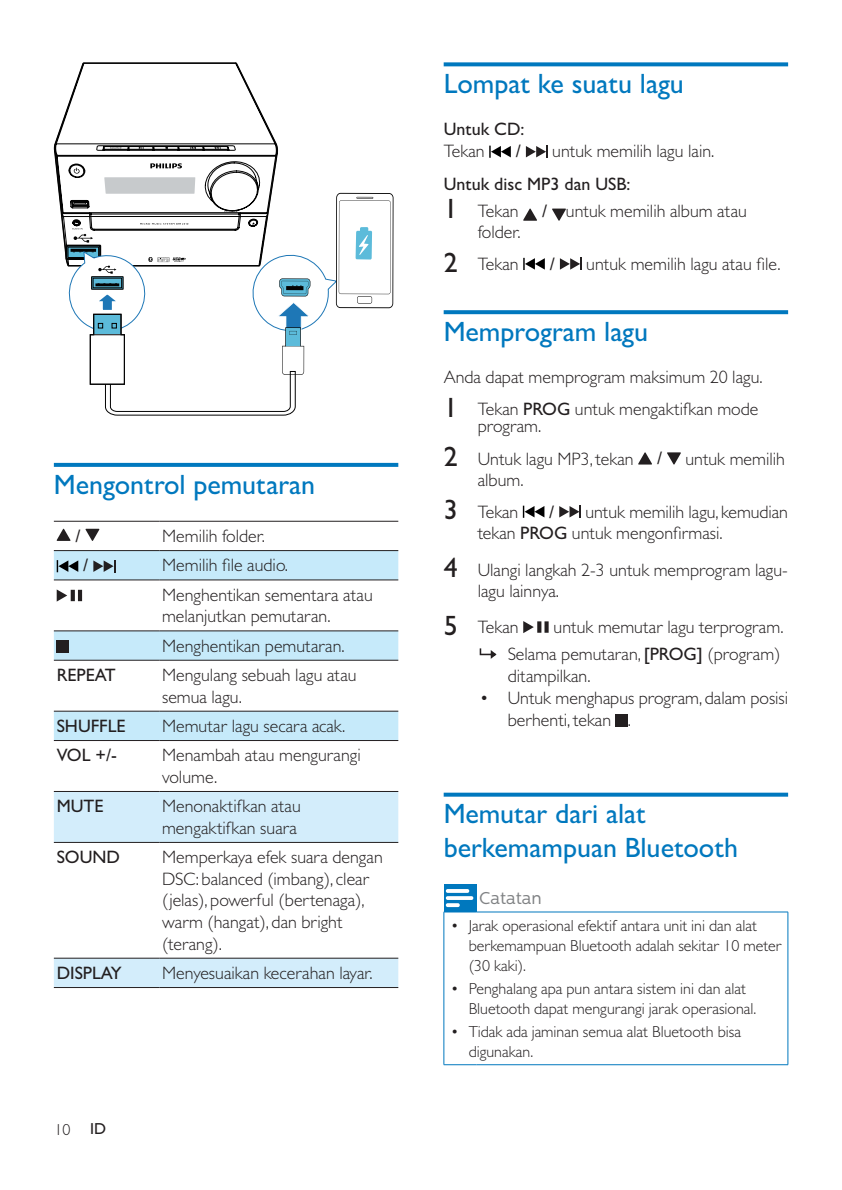
<style>
.page{position:relative;width:842px;height:1190px;background:#fff}
.page>*{position:absolute;margin:0;border:0;box-sizing:border-box;transform-origin:0 0}
.Heading_2{font:500 28px/33.6px "Gill Sans MT Pro";color:#0078be}
.Number1{font:300 18px/21.6px "Gill Sans MT Pro";color:#231f20}
.Number2{font:300 18px/22px "Gill Sans MT Pro";color:#231f20}
.Number2-2{font:18px "Gill Sans Std";color:#231f20}
.Number1-2{font:500 18px "Gill Sans MT Pro";color:#231f20}
.Number1-3{font:18px "Gill Sans Std";color:#231f20}
.t1{font:17px "Centrale Sans";color:#808284}
.Text{font:300 16px/20px "Gill Sans MT Pro";color:#231f20}
.s1{font-family:"Gill Sans Std";font-weight:400}
.s2{font-weight:500;font-size:28px}
.s3{font-weight:500}
</style>
<div class="page">
<svg style="left:54px;top:463px;width:344px;height:4px"></svg>
<svg style="left:54px;top:63px;width:224px;height:180px"></svg>
<svg style="left:110px;top:147px;width:12px;height:2px"></svg>
<svg style="left:190px;top:147px;width:6px;height:2px"></svg>
<svg style="left:215px;top:147px;width:6px;height:2px"></svg>
<svg style="left:64px;top:156px;width:329px;height:259px"></svg>
<svg style="left:54px;top:551px;width:344px;height:189px"></svg>
<div style="left:54px;top:792px;width:344px;height:50px;background:#d3edfb"></div>
<div style="left:54px;top:958px;width:344px;height:29px;background:#d3edfb"></div>
<hr style="left:54px;top:579px;width:105px;height:1px;background:#231f20">
<hr style="left:159px;top:579px;width:239px;height:1px;background:#231f20">
<hr style="left:54px;top:630px;width:105px;height:1px;background:#231f20">
<hr style="left:159px;top:630px;width:239px;height:1px;background:#231f20">
<hr style="left:54px;top:521px;width:105px;height:1px;background:#231f20">
<hr style="left:159px;top:521px;width:239px;height:1px;background:#231f20">
<hr style="left:54px;top:550px;width:105px;height:1px;background:#231f20">
<hr style="left:159px;top:550px;width:239px;height:1px;background:#231f20">
<hr style="left:54px;top:660px;width:105px;height:1px;background:#231f20">
<hr style="left:54px;top:711px;width:105px;height:1px;background:#231f20">
<hr style="left:54px;top:740px;width:105px;height:1px;background:#231f20">
<hr style="left:54px;top:791px;width:105px;height:1px;background:#231f20">
<hr style="left:54px;top:842px;width:105px;height:1px;background:#231f20">
<hr style="left:54px;top:957px;width:105px;height:1px;background:#231f20">
<hr style="left:159px;top:660px;width:239px;height:1px;background:#231f20">
<hr style="left:159px;top:711px;width:239px;height:1px;background:#231f20">
<hr style="left:159px;top:740px;width:239px;height:1px;background:#231f20">
<hr style="left:159px;top:791px;width:239px;height:1px;background:#231f20">
<hr style="left:159px;top:842px;width:239px;height:1px;background:#231f20">
<hr style="left:159px;top:957px;width:239px;height:1px;background:#231f20">
<hr style="left:54px;top:987px;width:105px;height:1px;background:#231f20">
<hr style="left:159px;top:987px;width:239px;height:1px;background:#231f20">
<svg style="left:57px;top:529px;width:13px;height:12px"></svg>
<svg style="left:86px;top:529px;width:13px;height:12px"></svg>
<svg style="left:57px;top:560px;width:21px;height:12px"></svg>
<svg style="left:93px;top:560px;width:22px;height:12px"></svg>
<svg style="left:57px;top:589px;width:10px;height:12px"></svg>
<svg style="left:71px;top:590px;width:4px;height:11px"></svg>
<hr style="left:78px;top:590px;width:4px;height:11px;background:#231f20">
<div style="left:57px;top:640px;width:12px;height:12px;background:#231f20"></div>
<svg style="left:444px;top:62px;width:344px;height:4px"></svg>
<svg style="left:444px;top:310px;width:344px;height:4px"></svg>
<svg style="left:444px;top:793px;width:344px;height:4px"></svg>
<svg style="left:489px;top:146px;width:22px;height:12px"></svg>
<svg style="left:526px;top:146px;width:22px;height:12px"></svg>
<svg style="left:523px;top:209px;width:14px;height:12px"></svg>
<svg style="left:552px;top:209px;width:14px;height:12px"></svg>
<svg style="left:523px;top:258px;width:22px;height:12px"></svg>
<svg style="left:560px;top:258px;width:22px;height:12px"></svg>
<svg style="left:638px;top:452px;width:14px;height:12px"></svg>
<svg style="left:667px;top:452px;width:14px;height:12px"></svg>
<svg style="left:523px;top:506px;width:21px;height:12px"></svg>
<svg style="left:559px;top:506px;width:22px;height:12px"></svg>
<svg style="left:523px;top:621px;width:11px;height:12px"></svg>
<svg style="left:537px;top:621px;width:4px;height:12px"></svg>
<div style="left:544px;top:621px;width:5px;height:12px;background:#231f20"></div>
<svg style="left:480px;top:648px;width:16px;height:11px"></svg>
<div style="left:616px;top:715px;width:12px;height:12px;background:#231f20"></div>
<svg style="left:444px;top:884px;width:2px;height:27px"></svg>
<hr style="left:787px;top:912px;width:1px;height:152px;background:#0078be">
<hr style="left:444px;top:911px;width:32px;height:1px;background:#0078be">
<hr style="left:443px;top:912px;width:1px;height:152px;background:#0078be">
<hr style="left:476px;top:911px;width:312px;height:1px;background:#0078be">
<hr style="left:444px;top:1064px;width:32px;height:1px;background:#0078be">
<hr style="left:476px;top:1064px;width:312px;height:1px;background:#0078be">
<svg style="left:446px;top:884px;width:31px;height:27px"></svg>
<p class="Heading_2" style="left:54px;top:467px;width:263px">Mengontrol pemutaran</p>
<p class="Number1-3" style="left:75px;top:525px;width:7px">/</p>
<p class="Number1" style="left:162px;top:525px;width:104px">Memilih folder.</p>
<p class="Number1-3" style="left:83px;top:555px;width:7px">/</p>
<p class="Number1" style="left:162px;top:554px;width:128px">Memilih file audio.</p>
<p class="Number1" style="left:162px;top:583px;width:212px">Menghentikan sementara atau melanjutkan pemutaran.</p>
<p class="Number1" style="left:162px;top:634px;width:184px">Menghentikan pemutaran.</p>
<p class="Number2-2" style="left:57px;top:664px;width:61px">REPEAT</p>
<p class="Number1" style="left:162px;top:664px;width:196px">Mengulang sebuah lagu atau semua lagu.</p>
<p class="Number2-2" style="left:57px;top:715px;width:70px">SHUFFLE</p>
<p class="Number1" style="left:162px;top:715px;width:185px">Memutar lagu secara acak.</p>
<p class="Number2-2" style="left:57px;top:745px;width:62px">VOL +/-</p>
<p class="Number1" style="left:162px;top:744px;width:200px">Menambah atau mengurangi volume.</p>
<p class="Number2-2" style="left:57px;top:796px;width:48px">MUTE</p>
<p class="Number1" style="left:162px;top:795px;width:140px">Menonaktifkan atau mengaktifkan suara</p>
<p class="Number2-2" style="left:57px;top:846px;width:65px">SOUND</p>
<p class="Number1" style="left:162px;top:846px;width:222px">Memperkaya efek suara dengan<br>DSC: balanced (imbang), clear (jelas), powerful (bertenaga), warm (hangat), dan bright (terang).</p>
<p class="Number2-2" style="left:57px;top:962px;width:67px">DISPLAY</p>
<p class="Number1" style="left:162px;top:962px;width:212px">Menyesuaikan kecerahan layar.</p>
<p class="Text" style="left:54px;top:1119px;width:53px">10 <span class="s1">ID</span></p>
<p class="Heading_2" style="left:444px;top:67px;width:242px">Lompat ke suatu lagu</p>
<p class="Number1-2" style="left:444px;top:119px;width:82px">Untuk CD:</p>
<p class="Number1" style="left:444px;top:140px;width:43px">Tekan</p>
<p class="Number1-3" style="left:516px;top:140px;width:7px">/</p>
<p class="Number1" style="left:552px;top:140px;width:164px">untuk memilih lagu lain.</p>
<p class="Number1-2" style="left:444px;top:173px;width:188px">Untuk disc MP3 dan USB:</p>
<p class="Number1" style="left:444px;top:200px;width:77px"><span class="s2">1</span> Tekan</p>
<p class="Number1" style="left:542px;top:200px;width:206px"><span class="s1">/</span> untuk memilih album atau</p>
<p class="Number1" style="left:478px;top:221px;width:44px">folder.</p>
<p class="Number1" style="left:444px;top:253px;width:77px"><span class="s2">2</span> Tekan</p>
<p class="Number1-3" style="left:550px;top:254px;width:7px">/</p>
<p class="Number1" style="left:586px;top:253px;width:196px">untuk memilih lagu atau file.</p>
<p class="Heading_2" style="left:444px;top:314px;width:206px">Memprogram lagu</p>
<p class="Number1" style="left:444px;top:366px;width:320px">Anda dapat memprogram maksimum 20 lagu.</p>
<p class="Number1" style="left:478px;top:400px;width:282px;line-height:17px;text-indent:-34px"><span class="s2">1</span> Tekan <span class="s3">PROG</span> untuk mengaktifkan mode program.</p>
<p class="Number1" style="left:444px;top:447px;width:192px"><span class="s2">2</span> Untuk lagu MP3, tekan</p>
<p class="Number1-3" style="left:657px;top:448px;width:7px">/</p>
<p class="Number1" style="left:685px;top:447px;width:101px">untuk memilih</p>
<p class="Number1" style="left:478px;top:468px;width:47px">album.</p>
<p class="Number1" style="left:444px;top:501px;width:76px"><span class="s2">3</span> Tekan</p>
<p class="Number1-3" style="left:549px;top:501px;width:7px">/</p>
<p class="Number1" style="left:478px;top:501px;width:312px;line-height:21px;text-indent:108px">untuk memilih lagu, kemudian tekan <span class="s3">PROG</span> untuk mengonfirmasi.</p>
<p class="Number1" style="left:478px;top:559px;width:312px;line-height:21px;text-indent:-34px"><span class="s2">4</span> Ulangi langkah 2-3 untuk memprogram lagu&shy;lagu lainnya.</p>
<p class="Number1" style="left:444px;top:616px;width:77px"><span class="s2">5</span> Tekan</p>
<p class="Number1" style="left:554px;top:616px;width:231px">untuk memutar lagu terprogram.</p>
<p class="Number2" style="left:508px;top:643px;width:274px">Selama pemutaran, <span class="s3">[PROG]</span> (program) ditampilkan.</p>
<p class="Number2" style="left:508px;top:687px;width:282px;text-indent:-28px">• Untuk menghapus program, dalam posisi berhenti, tekan .</p>
<p class="Heading_2" style="left:444px;top:797px;width:296px">Memutar dari alat berkemampuan Bluetooth</p>
<p class="t1" style="left:479px;top:888px;width:64px">Catatan</p>
<p class="Text" style="left:469px;top:915px;width:314px;text-indent:-18px">• Jarak operasional efektif antara unit ini dan alat berkemampuan Bluetooth adalah sekitar 10 meter (30 kaki).</p>
<p class="Text" style="left:469px;top:978px;width:289px;text-indent:-18px">• Penghalang apa pun antara sistem ini dan alat<br>Bluetooth dapat mengurangi jarak operasional.</p>
<p class="Text" style="left:469px;top:1021px;width:274px;text-indent:-18px">• Tidak ada jaminan semua alat Bluetooth bisa digunakan.</p>
</div>
